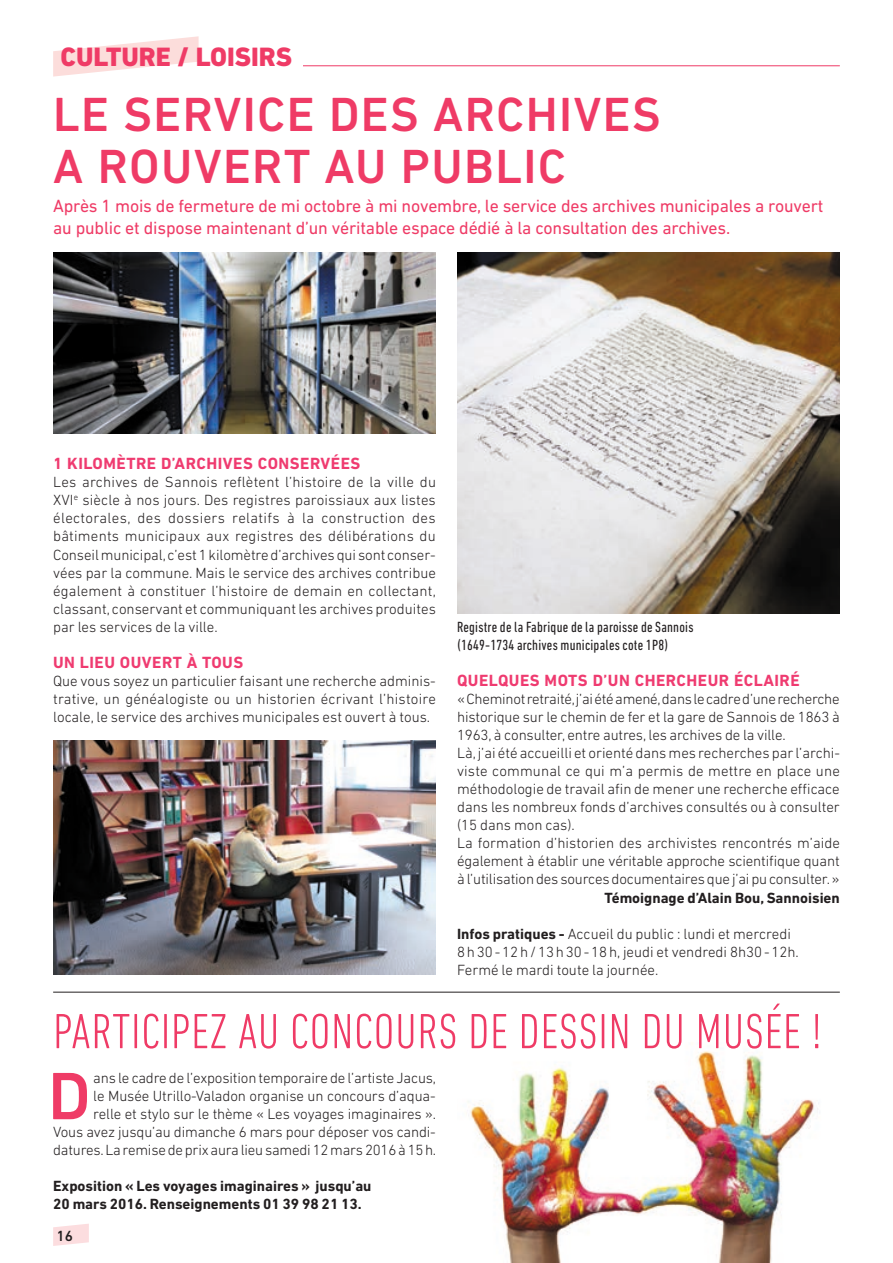
<style>
.page{position:relative;width:893px;height:1263px;background:#fff}
.page>*{position:absolute;margin:0;border:0;box-sizing:border-box;transform-origin:0 0}
.t1{font:500 68.1px "DIN Next LT Pro";color:#ef3b66}
.t2{font:300 condensed 50.25px "DIN Next LT Pro";letter-spacing:.015em;color:#ef3b66}
.t3{font:500 48.75px/51.3px "DIN Next LT Pro";letter-spacing:.03em;color:#ef3b66}
.t4{font:800 27px "DIN Next LT Pro";color:#ef3b66}
.t5{font:18px/21.8px "DIN Next LT Pro";letter-spacing:-.01em;color:#ef3b66}
.t6{font:700 16.5px "DIN Next LT Pro";letter-spacing:.03em;color:#ef3b70}
.t7{font:300 15px/18px "DIN Next LT Pro";letter-spacing:-.01em;color:#231f20;text-align:justify}
.t8{font:700 15px/18px "DIN Next LT Pro";color:#231f20}
.t9{font:condensed 15px/18px "DIN Next LT Pro";letter-spacing:.015em;color:#231f20}
.t10{font:500 15px "DIN Next LT Pro";color:#231f20}
.s1{font-weight:700}
</style>
<div class="page">
<svg style="left:53px;top:1224px;width:36px;height:22px"></svg>
<hr style="left:296px;top:65px;width:544px;height:1px;background:#ef3b66">
<svg style="left:53px;top:36px;width:146px;height:41px"></svg>
<div style="left:290px;top:31px;width:13px;height:54px;background:#fff"></div>
<hr style="left:53px;top:992px;width:787px;height:1px;background:#231f20">
<img style="left:470px;top:1051px;width:349px;height:212px">
<img style="left:457px;top:253px;width:383px;height:361px">
<img style="left:53px;top:253px;width:383px;height:180px">
<img style="left:53px;top:740px;width:383px;height:235px">
<h3 class="t4" style="left:61px;top:41px;width:233px">CULTURE / LOISIRS</h3>
<h3 class="t3" style="left:53px;top:89px;width:609px">LE SERVICE DES ARCHIVES<br>A ROUVERT AU PUBLIC</h3>
<p class="t5" style="left:53px;top:195px;width:772px">Après 1 mois de fermeture de mi octobre à mi novembre, le service des archives municipales a rouvert au public et dispose maintenant d’un véritable espace dédié à la consultation des archives.</p>
<p class="t6" style="left:53px;top:454px;width:309px">1 KILOMÈTRE D’ARCHIVES CONSERVÉES</p>
<p class="t7" style="left:53px;top:473px;width:384px">Les archives de Sannois reflètent l’histoire de la ville du XVI<sup>e</sup> siècle à nos jours. Des registres paroissiaux aux listes électorales, des dossiers relatifs à la construction des bâtiments municipaux aux registres des délibérations du Conseil municipal, c’est 1 kilomètre d’archives qui sont conser&shy;vées par la commune. Mais le service des archives contribue également à constituer l’histoire de demain en collectant, classant, conservant et communiquant les archives produites par les services de la ville.</p>
<p class="t6" style="left:53px;top:653px;width:192px">UN LIEU OUVERT À TOUS</p>
<p class="t7" style="left:53px;top:672px;width:384px">Que vous soyez un particulier faisant une recherche adminis&shy;trative, un généalogiste ou un historien écrivant l’histoire locale, le service des archives municipales est ouvert à tous.</p>
<p class="t6" style="left:457px;top:671px;width:344px">QUELQUES MOTS D’UN CHERCHEUR ÉCLAIRÉ</p>
<p class="t9" style="left:457px;top:617px;width:238px">Registre de la Fabrique de la paroisse de Sannois (1649-1734 archives municipales cote 1P8)</p>
<p class="t7" style="left:457px;top:690px;width:384px;text-align:left">« Cheminot retraité, j’ai été amené, dans le cadre d’une recherche historique sur le chemin de fer et la gare de Sannois de 1863 à 1963, à consulter, entre autres, les archives de la ville.<br>Là, j’ai été accueilli et orienté dans mes recherches par l’archi&shy;viste communal ce qui m’a permis de mettre en place une méthodologie de travail afin de mener une recherche efficace dans les nombreux fonds d’archives consultés ou à consulter (15 dans mon cas).<br>La formation d’historien des archivistes rencontrés m’aide également à établir une véritable approche scientifique quant à l’utilisation des sources documentaires que j’ai pu consulter. »</p>
<p class="t8" style="left:604px;top:888px;width:237px">Témoignage d’Alain Bou, Sannoisien</p>
<p class="t7" style="left:457px;top:924px;width:343px;text-align:left"><span class="s1">Infos pratiques -</span> Accueil du public : lundi et mercredi<br>8h30-12h/13h30-18h, jeudi et vendredi 8h30-12h.<br>Fermé le mardi toute la journée.</p>
<h2 class="t2" style="left:53px;top:1003px;width:770px">PARTICIPEZ AU CONCOURS DE DESSIN DU MUSÉE !</h2>
<h1 class="t1" style="left:48px;top:1056px;width:44px">D</h1>
<p class="t7" style="left:53px;top:1069px;width:385px;text-align:right">ans le cadre de l’exposition temporaire de l’artiste Jacus,<br>le Musée Utrillo-Valadon organise un concours d’aqua-<br>relle et stylo sur le thème « Les voyages imaginaires ».<br>Vous avez jusqu’au dimanche 6 mars pour déposer vos candi&shy;datures. La remise de prix aura lieu samedi 12 mars 2016 à 15h.</p>
<p class="t8" style="left:53px;top:1177px;width:320px">Exposition « Les voyages imaginaires » jusqu’au<br>20 mars 2016. Renseignements 01 39 98 21 13.</p>
<p class="t10" style="left:57px;top:1227px;width:18px">16</p>
</div>
